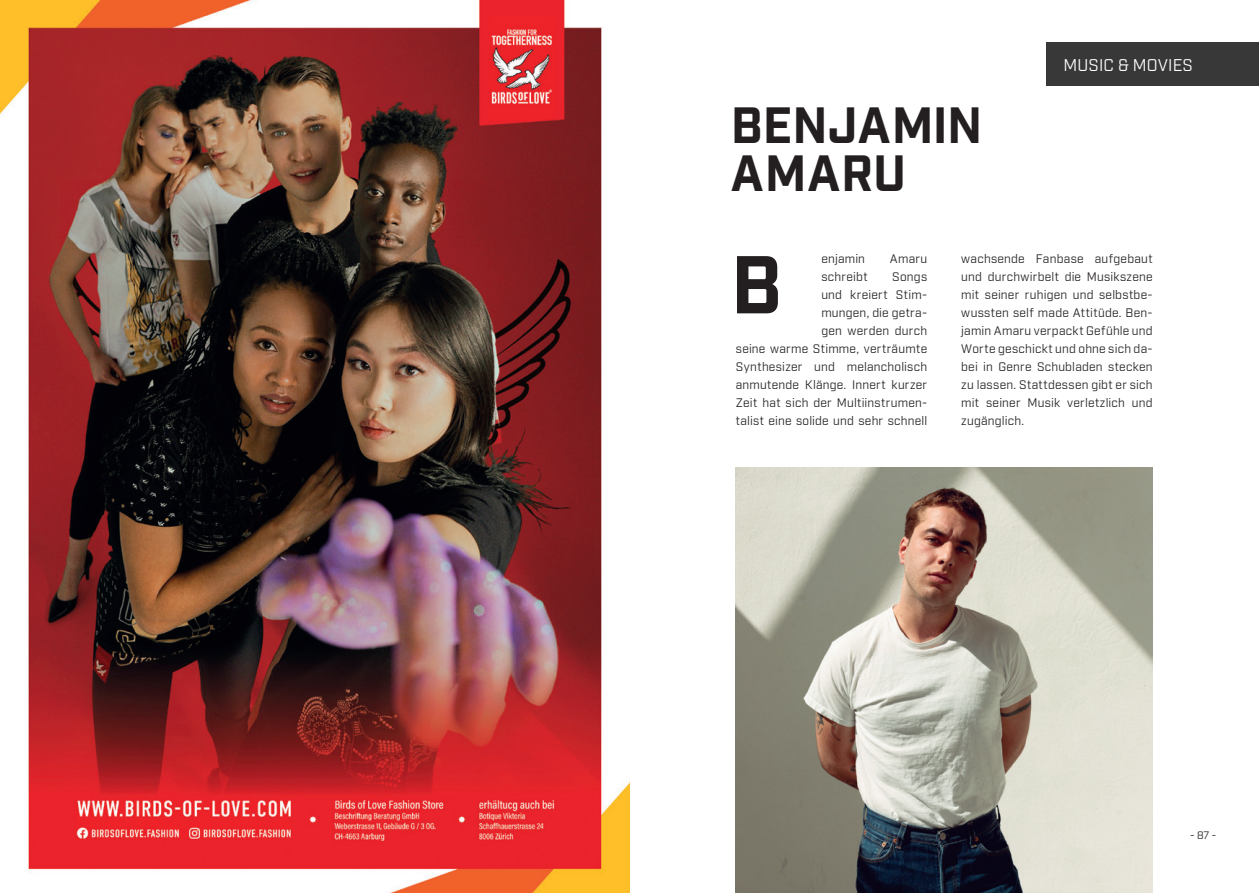
<style>
.page{position:relative;width:1259px;height:893px;background:#fff}
.page>*{position:absolute;margin:0;border:0;box-sizing:border-box;transform-origin:0 0}
.t1{font:700 79.5px "Industry";color:#231f20}
.t2{font:700 49.5px/48px "Industry";letter-spacing:.005em;color:#231f20}
.t3{font:16.5px "Industry";letter-spacing:.01em;color:#fff}
.t4{font:12px/18px "Industry";letter-spacing:.02em;color:#231f20;text-align:right}
.t5{font:10.5px "Industry";color:#231f20}
</style>
<div class="page">
<div style="left:1046px;top:43px;width:213px;height:43px;background:#383839"></div>
<img style="left:0;top:0;width:629px;height:893px">
<img style="left:736px;top:468px;width:416px;height:425px">
<h2 class="t2" style="left:731px;top:104px;width:253px">BENJAMIN<br>AMARU</h2>
<h3 class="t3" style="left:1063px;top:55px;width:131px">MUSIC &amp; MOVIES</h3>
<p class="t4" style="left:821px;top:250px;width:45px">enjamin</p>
<p class="t4" style="left:889px;top:250px;width:39px">Amaru</p>
<p class="t4" style="left:821px;top:268px;width:48px">schreibt</p>
<h1 class="t1" style="left:730px;top:237px;width:53px">B</h1>
<p class="t4" style="left:736px;top:268px;width:193px">Songs<br>und kreiert Stim-<br>mungen, die getra-<br>gen werden durch<br>seine warme Stimme, verträumte<br>Synthesizer und melancholisch anmutende Klänge. Innert kurzer<br>Zeit hat sich der Multiinstrumen&shy;talist eine solide und sehr schnell</p>
<p class="t4" style="left:961px;top:250px;width:193px;text-align:justify">wachsende Fanbase aufgebaut und durchwirbelt die Musikszene mit seiner ruhigen und selbstbe&shy;wussten self made Attitüde. Ben&shy;jamin Amaru verpackt Gefühle und Worte geschickt und ohne sich da&shy;bei in Genre Schubladen stecken zu lassen. Stattdessen gibt er sich mit seiner Musik verletzlich und zugänglich.</p>
<p class="t5" style="left:1190px;top:829px;width:28px">- 87 -</p>
</div>
